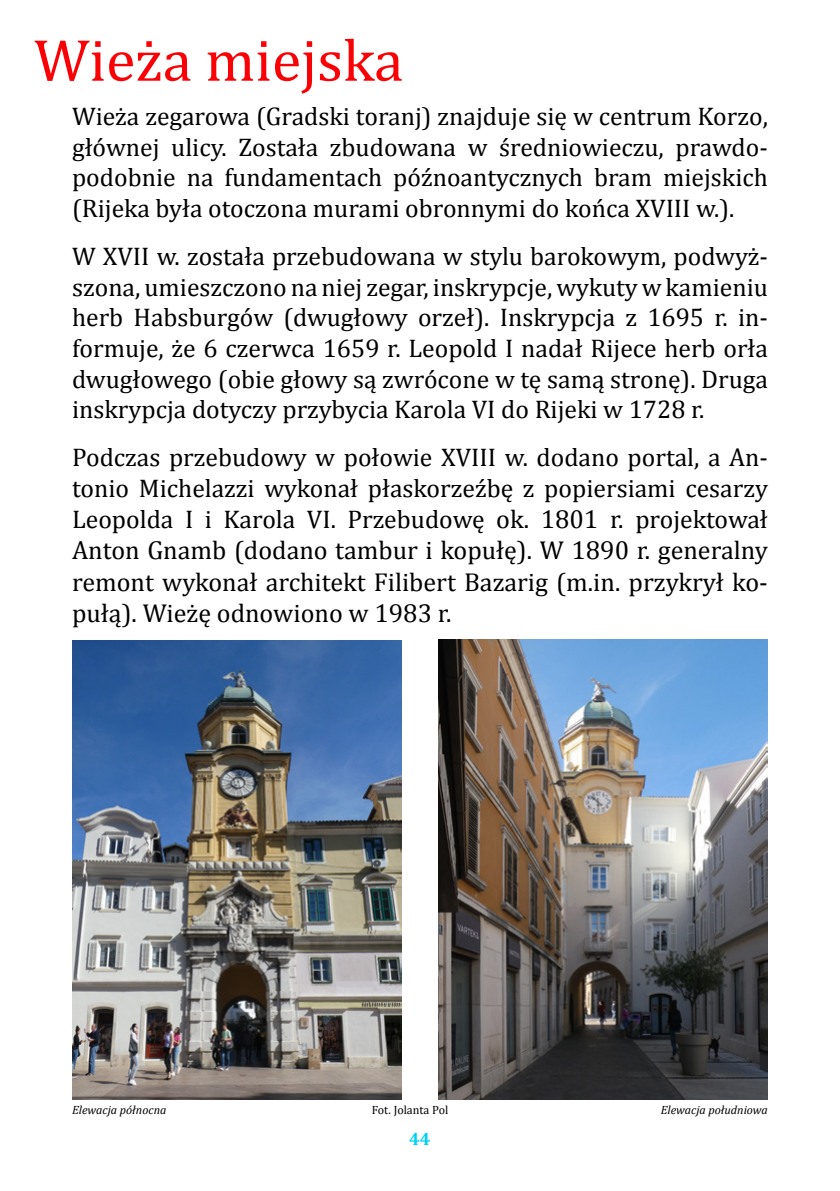
<style>
.page{position:relative;width:840px;height:1191px;background:#fff}
.page>*{position:absolute;margin:0;border:0;box-sizing:border-box;transform-origin:0 0}
.t1{font:60px "Cambria";color:#fa0105}
.t2{font:26px/31.2px "Cambria";color:#000;text-align:justify}
.t3{font:25.6px/30.8px "Cambria";color:#000;text-align:justify}
.t4{font:700 18px "Cambria";color:#00cff6}
.t5{font:italic 12px "Cambria";color:#000}
.t6{font:12px "Cambria";color:#000}
.s1{font-size:26px}
</style>
<div class="page">
<img style="left:438px;top:639px;width:329px;height:460px">
<img style="left:72px;top:640px;width:329px;height:459px">
<h1 class="t1" style="left:34px;top:25px;width:370px">Wieża miejska</h1>
<p class="t3" style="left:72px;top:101px;width:697px">Wieża zegarowa (Gradski toranj) znajduje się w centrum Korzo, głównej ulicy. Została zbudowana w średniowieczu, prawdo&shy;podobnie na fundamentach późnoantycznych bram miejskich (Rijeka była otoczona murami obronnymi do końca XVIII w.).</p>
<p class="t3" style="left:72px;top:240px;width:697px">W XVII w. została przebudowana w stylu barokowym, podwyż&shy;szona, umieszczono na niej zegar, inskrypcje, wykuty w kamieniu herb Habsburgów (dwugłowy orzeł). Inskrypcja z 1695 r. in&shy;formuje, że 6 czerwca 1659 r. Leopold I nadał Rijece herb orła dwugłowego (obie głowy są zwrócone w tę samą stronę). Druga inskrypcja dotyczy przybycia Karola VI do Rijeki w 1728 r.</p>
<p class="t3" style="left:72px;top:442px;width:697px">Podczas przebudowy w połowie XVIII w. dodano portal, a An&shy;tonio Michelazzi wykonał płaskorzeźbę z popiersiami cesarzy Leopolda I i Karola VI. Przebudowę <span class="s1">ok. 1801 r.</span> projektował</p>
<p class="t2" style="left:72px;top:535px;width:697px">Anton Gnamb (dodano tambur i kopułę). W 1890 r. generalny remont wykonał architekt Filibert Bazarig (m.in. przykrył ko&shy;pułą). Wieżę odnowiono w 1983 r.</p>
<p class="t5" style="left:72px;top:1101px;width:96px">Elewacja północna</p>
<p class="t6" style="left:372px;top:1103px;width:78px">Fot. Jolanta Pol</p>
<p class="t5" style="left:660px;top:1101px;width:109px">Elewacja południowa</p>
<p class="t4" style="left:409px;top:1126px;width:23px">44</p>
</div>
